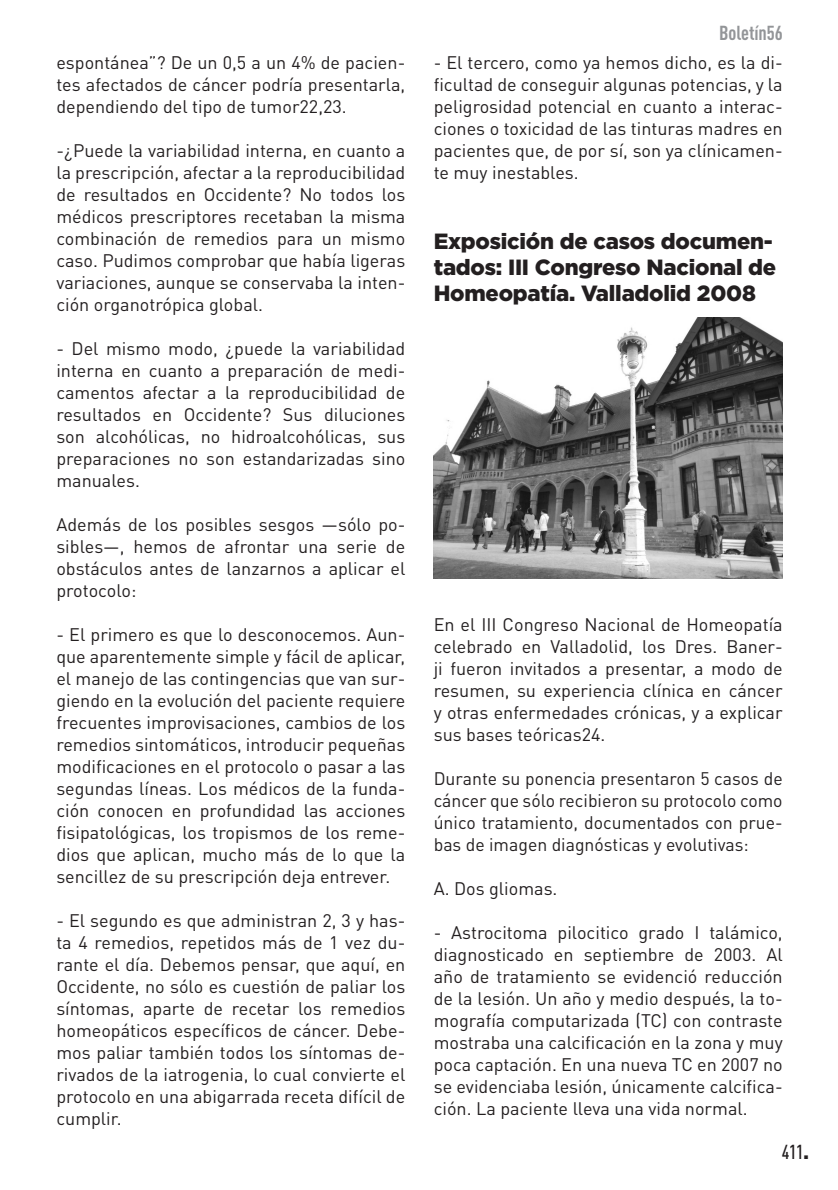
<style>
.page{position:relative;width:838px;height:1190px;background:#fff}
.page>*{position:absolute;margin:0;border:0;box-sizing:border-box;transform-origin:0 0}
.parrafo_general{font:900 22px/26px "Gotham";letter-spacing:-.01em;color:#231f20}
.t1{font:700 condensed 20px "DIN Pro";letter-spacing:-.005em;color:#939598}
.t2{font:500 condensed 20px "DIN Pro";color:#231f20}
.parrafo_general-2{font:18px/22px "DIN Pro";color:#231f20;text-align:justify}
.s1{font-weight:900;font-size:24px}
</style>
<div class="page">
<img style="left:433px;top:317px;width:349px;height:262px">
<p class="parrafo_general-2" style="left:56px;top:50px;width:350px">espontánea”? De un 0,5 a un 4% de pacien&shy;tes afectados de cáncer podría presentarla, dependiendo del tipo de tumor22,23.</p>
<p class="parrafo_general-2" style="left:56px;top:138px;width:350px">-¿Puede la variabilidad interna, en cuanto a la prescripción, afectar a la reproducibilidad de resultados en Occidente? No todos los médicos prescriptores recetaban la misma combinación de remedios para un mismo caso. Pudimos comprobar que había ligeras variaciones, aunque se conservaba la inten&shy;ción organotrópica global.</p>
<p class="parrafo_general-2" style="left:56px;top:336px;width:350px">- Del mismo modo, ¿puede la variabilidad interna en cuanto a preparación de medi&shy;camentos afectar a la reproducibilidad de resultados en Occidente? Sus diluciones son alcohólicas, no hidroalcohólicas, sus preparaciones no son estandarizadas sino manuales.</p>
<p class="parrafo_general-2" style="left:56px;top:512px;width:350px">Además de los posibles sesgos —sólo po&shy;sibles—, hemos de afrontar una serie de obstáculos antes de lanzarnos a aplicar el protocolo:</p>
<p class="parrafo_general-2" style="left:56px;top:622px;width:350px">- El primero es que lo desconocemos. Aun&shy;que aparentemente simple y fácil de aplicar, el manejo de las contingencias que van sur&shy;giendo en la evolución del paciente requiere frecuentes improvisaciones, cambios de los remedios sintomáticos, introducir pequeñas modificaciones en el protocolo o pasar a las segundas líneas. Los médicos de la funda&shy;ción conocen en profundidad las acciones fisipatológicas, los tropismos de los reme&shy;dios que aplican, mucho más de lo que la sencillez de su prescripción deja entrever.</p>
<p class="parrafo_general-2" style="left:56px;top:908px;width:350px">- El segundo es que administran 2, 3 y has&shy;ta 4 remedios, repetidos más de 1 vez du&shy;rante el día. Debemos pensar, que aquí, en Occidente, no sólo es cuestión de paliar los síntomas, aparte de recetar los remedios homeopáticos específicos de cáncer. Debe&shy;mos paliar también todos los síntomas de&shy;rivados de la iatrogenia, lo cual convierte el protocolo en una abigarrada receta difícil de cumplir.</p>
<p class="t1" style="left:719px;top:18px;width:65px">Boletín56</p>
<p class="parrafo_general-2" style="left:433px;top:50px;width:350px">- El tercero, como ya hemos dicho, es la di&shy;ficultad de conseguir algunas potencias, y la peligrosidad potencial en cuanto a interac&shy;ciones o toxicidad de las tinturas madres en pacientes que, de por sí, son ya clínicamen&shy;te muy inestables.</p>
<p class="parrafo_general" style="left:433px;top:228px;width:344px">Exposición de casos documen&shy;tados: III Congreso Nacional de<br>Homeopatía. Valladolid 2008</p>
<p class="parrafo_general-2" style="left:433px;top:612px;width:350px">En el III Congreso Nacional de Homeopatía celebrado en Valladolid, los Dres. Baner&shy;ji fueron invitados a presentar, a modo de resumen, su experiencia clínica en cáncer y otras enfermedades crónicas, y a explicar sus bases teóricas24.</p>
<p class="parrafo_general-2" style="left:433px;top:766px;width:350px">Durante su ponencia presentaron 5 casos de cáncer que sólo recibieron su protocolo como único tratamiento, documentados con prue&shy;bas de imagen diagnósticas y evolutivas:</p>
<p class="parrafo_general-2" style="left:433px;top:876px;width:125px">A. Dos gliomas.</p>
<p class="parrafo_general-2" style="left:433px;top:920px;width:350px">- Astrocitoma pilocitico grado I talámico, diagnosticado en septiembre de 2003. Al año de tratamiento se evidenció reducción de la lesión. Un año y medio después, la to&shy;mografía computarizada (TC) con contraste mostraba una calcificación en la zona y muy poca captación. En una nueva TC en 2007 no se evidenciaba lesión, únicamente calcifica&shy;ción. La paciente lleva una vida normal.</p>
<p class="t2" style="left:781px;top:1137px;width:29px">411<span class="s1">.</span></p>
</div>
